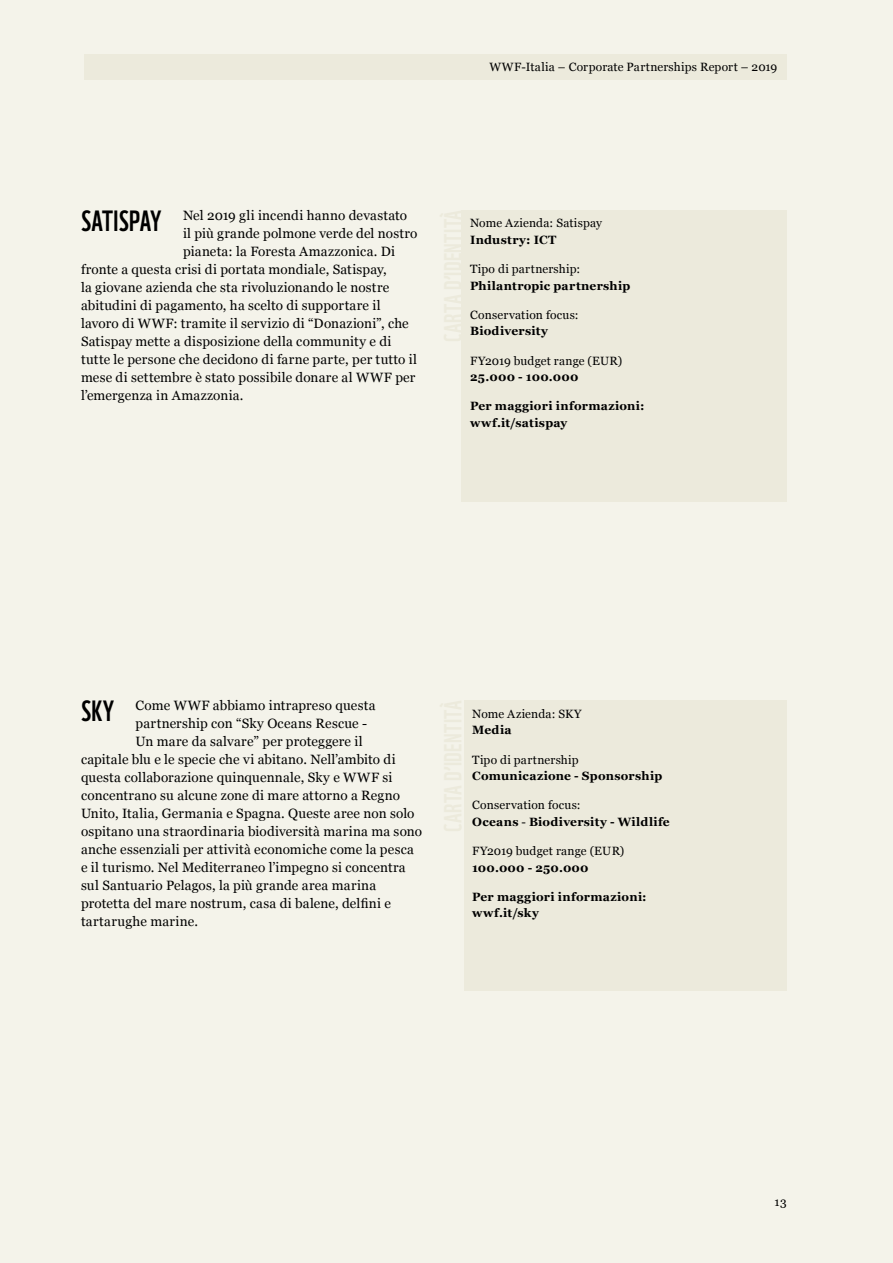
<style>
.page{position:relative;width:893px;height:1263px;background:#f4f3ea}
.page>*{position:absolute;margin:0;border:0;box-sizing:border-box;transform-origin:0 0}
.t1{font:28.5px "WWF";letter-spacing:.01em;color:#000}
.t2{font:13.5px "Georgia";letter-spacing:.015em;color:#000}
.t3{font:700 12px/16.5px "Georgia";letter-spacing:.02em;color:#000}
.t4{font:12px "Georgia";letter-spacing:.015em;color:#000}
.s1{font-weight:400}
</style>
<div class="page">
<div style="left:84px;top:54px;width:703px;height:26px;background:#eceadc"></div>
<div style="left:462px;top:210px;width:325px;height:291px;background:#eceadc"></div>
<div style="left:464px;top:700px;width:323px;height:291px;background:#eceadc"></div>
<p class="t4" style="left:489px;top:58px;width:290px">WWF-Italia – Corporate Partnerships Report – 2019</p>
<p class="t2" style="left:183px;top:206px;width:226px">Nel 2019 gli incendi hanno devastato</p>
<p class="t2" style="left:183px;top:224px;width:236px">il più grande polmone verde del nostro</p>
<p class="t2" style="left:183px;top:242px;width:214px">pianeta: la Foresta Amazzonica. Di</p>
<p class="t2" style="left:81px;top:260px;width:307px">fronte a questa crisi di portata mondiale, Satispay,</p>
<p class="t2" style="left:81px;top:278px;width:310px">la giovane azienda che sta rivoluzionando le nostre</p>
<p class="t2" style="left:81px;top:296px;width:301px">abitudini di pagamento, ha scelto di supportare il</p>
<p class="t2" style="left:81px;top:314px;width:329px">lavoro di WWF: tramite il servizio di “Donazioni”, che</p>
<p class="t2" style="left:81px;top:332px;width:312px">Satispay mette a disposizione della community e di</p>
<p class="t2" style="left:81px;top:349px;width:338px">tutte le persone che decidono di farne parte, per tutto il</p>
<p class="t2" style="left:81px;top:367px;width:336px">mese di settembre è stato possibile donare al WWF per</p>
<p class="t2" style="left:81px;top:385px;width:164px">l’emergenza in Amazzonia.</p>
<h1 class="t1" style="left:81px;top:198px;width:82px">SATISPAY</h1>
<p class="t4" style="left:470px;top:215px;width:133px">Nome Azienda: Satispay</p>
<p class="t3" style="left:470px;top:231px;width:88px">Industry: ICT</p>
<p class="t4" style="left:470px;top:260px;width:112px">Tipo di partnership:</p>
<p class="t3" style="left:470px;top:277px;width:162px">Philantropic partnership</p>
<p class="t4" style="left:470px;top:306px;width:110px">Conservation focus:</p>
<p class="t3" style="left:470px;top:322px;width:79px">Biodiversity</p>
<p class="t4" style="left:470px;top:352px;width:154px">FY2019 budget range (EUR)</p>
<p class="t3" style="left:470px;top:368px;width:110px">25.000 - 100.000</p>
<p class="t3" style="left:470px;top:397px;width:176px">Per maggiori informazioni: wwf.it/satispay</p>
<h1 class="t1" style="left:81px;top:688px;width:35px">SKY</h1>
<p class="t4" style="left:472px;top:705px;width:111px">Nome Azienda: SKY</p>
<p class="t3" style="left:472px;top:721px;width:41px">Media</p>
<p class="t4" style="left:472px;top:751px;width:108px">Tipo di partnership</p>
<p class="t3" style="left:472px;top:767px;width:192px">Comunicazione - Sponsorship</p>
<p class="t3" style="left:472px;top:796px;width:199px"><span class="s1">Conservation focus:<br></span>Oceans <span class="s1">-</span> Biodiversity - Wildlife</p>
<p class="t4" style="left:472px;top:842px;width:154px">FY2019 budget range (EUR)</p>
<p class="t3" style="left:472px;top:859px;width:118px">100.000 - 250.000</p>
<p class="t3" style="left:472px;top:888px;width:176px">Per maggiori informazioni: wwf.it/sky</p>
<p class="t2" style="left:136px;top:696px;width:241px">Come WWF abbiamo intrapreso questa</p>
<p class="t2" style="left:136px;top:714px;width:233px">partnership con “Sky Oceans Rescue -</p>
<p class="t2" style="left:136px;top:732px;width:229px">Un mare da salvare” per proteggere il</p>
<p class="t2" style="left:81px;top:750px;width:316px">capitale blu e le specie che vi abitano. Nell’ambito di</p>
<p class="t2" style="left:81px;top:768px;width:313px">questa collaborazione quinquennale, Sky e WWF si</p>
<p class="t2" style="left:81px;top:786px;width:321px">concentrano su alcune zone di mare attorno a Regno</p>
<p class="t2" style="left:81px;top:804px;width:335px">Unito, Italia, Germania e Spagna. Queste aree non solo</p>
<p class="t2" style="left:81px;top:822px;width:343px">ospitano una straordinaria biodiversità marina ma sono</p>
<p class="t2" style="left:81px;top:840px;width:335px">anche essenziali per attività economiche come la pesca</p>
<p class="t2" style="left:81px;top:858px;width:326px">e il turismo. Nel Mediterraneo l’impegno si concentra</p>
<p class="t2" style="left:81px;top:876px;width:297px">sul Santuario Pelagos, la più grande area marina</p>
<p class="t2" style="left:81px;top:894px;width:312px">protetta del mare nostrum, casa di balene, delfini e</p>
<p class="t2" style="left:81px;top:912px;width:119px">tartarughe marine.</p>
<p class="t4" style="left:774px;top:1193px;width:14px">13</p>
</div>
